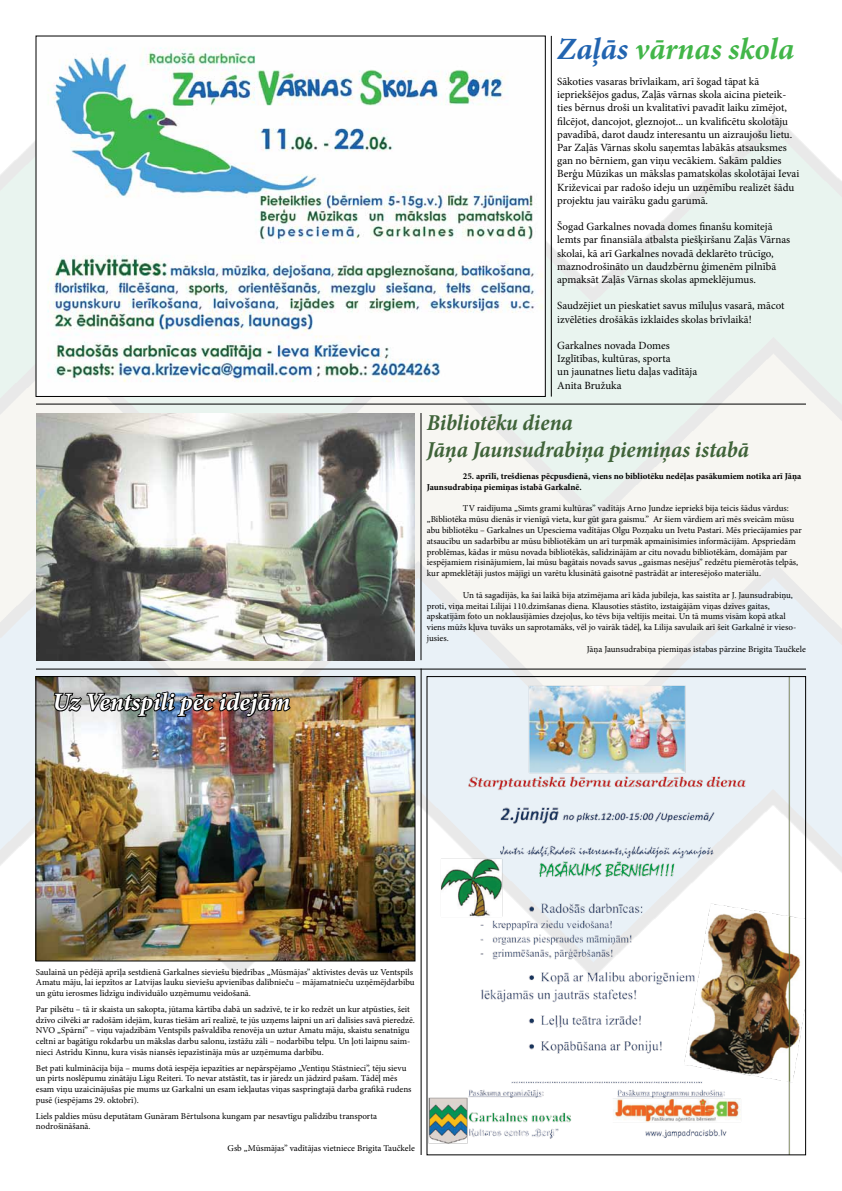
<style>
.page{position:relative;width:842px;height:1191px;background:#fff}
.page>*{position:absolute;margin:0;border:0;box-sizing:border-box;transform-origin:0 0}
.t1{font:italic 700 31px "Minion Pro";letter-spacing:.005em;color:#42b649}
.t2{font:italic 700 25px "Minion Pro";color:#fff}
.t3{font:italic 700 condensed 23px/27.6px "Minion Pro";letter-spacing:-.005em;color:#3f6339}
.t4{font:11px/13.2px "Minion Pro";color:#000}
.t5{font:9px/10.8px "Minion Pro";color:#000}
.t6{font:700 9px/10.8px "Minion Pro";color:#000}
.s1{color:#2264b0}
</style>
<div class="page">
<img style="left:0;top:105px;width:842px;height:881px">
<img style="left:38px;top:47px;width:505px;height:347px">
<hr style="left:36px;top:403px;width:770px;height:1px;background:#000">
<hr style="left:551px;top:36px;width:1px;height:360px;background:#000">
<img style="left:36px;top:413px;width:379px;height:247px">
<img style="left:38px;top:678px;width:375px;height:281px">
<div style="left:36px;top:676px;width:379px;height:285px;border:1px solid #000"></div>
<hr style="left:36px;top:668px;width:770px;height:1px;background:#000">
<hr style="left:421px;top:413px;width:1px;height:247px;background:#000">
<img style="left:52px;top:690px;width:240px;height:28px">
<hr style="left:421px;top:668px;width:1px;height:487px;background:#000">
<img style="left:429px;top:678px;width:375px;height:475px">
<h2 class="t2" style="left:52px;top:684px;width:239px">Uz Ventspili pēc idejām</h2>
<h1 class="t1" style="left:557px;top:27px;width:239px"><span class="s1">Zaļās</span> vārnas skola</h1>
<p class="t4" style="left:557px;top:75px;width:244px">Sākoties vasaras brīvlaikam, arī šogad tāpat kā iepriekšējos gadus, Zaļās vārnas skola aicina pieteik&shy;ties bērnus droši un kvalitatīvi pavadīt laiku zīmējot, filcējot, dancojot, gleznojot... un kvalificētu skolotāju pavadībā, darot daudz interesantu un aizraujošu lietu.<br>Par Zaļās Vārnas skolu saņemtas labākās atsauksmes gan no bērniem, gan viņu vecākiem. Sakām paldies Berģu Mūzikas un mākslas pamatskolas skolotājai Ievai Križevicai par radošo ideju un uzņēmību realizēt šādu projektu jau vairāku gadu garumā.</p>
<p class="t4" style="left:557px;top:220px;width:234px">Šogad Garkalnes novada domes finanšu komitejā lemts par finansiāla atbalsta piešķiršanu Zaļās Vārnas skolai, kā arī Garkalnes novadā deklarēto trūcīgo, maznodrošināto un daudzbērnu ģimenēm pilnībā apmaksāt Zaļās Vārnas skolas apmeklējumus.</p>
<p class="t4" style="left:557px;top:299px;width:229px">Saudzējiet un pieskatiet savus mīluļus vasarā, mācot izvēlēties drošākās izklaides skolas brīvlaikā!</p>
<p class="t4" style="left:557px;top:339px;width:141px">Garkalnes novada Domes<br>Izglītības, kultūras, sporta<br>un jaunatnes lietu daļas vadītāja<br>Anita Bružuka</p>
<h3 class="t3" style="left:427px;top:408px;width:324px">Bibliotēku diena<br>Jāņa Jaunsudrabiņa piemiņas istabā</h3>
<p class="t6" style="left:427px;top:470px;width:376px;text-indent:36px">25. aprīlī, trešdienas pēcpusdienā, viens no bibliotēku nedēļas pasākumiem notika arī Jāņa<br>Jaunsudrabiņa piemiņas istabā Garkalnē.</p>
<p class="t5" style="left:427px;top:503px;width:376px;text-indent:36px">TV raidījuma „Simts grami kultūras” vadītājs Arno Jundze iepriekš bija teicis šādus vārdus: „Bibliotēka mūsu dienās ir vienīgā vieta, kur gūt gara gaismu.” Ar šiem vārdiem arī mēs sveicām mūsu abu bibliotēku – Garkalnes un Upesciema vadītājas Olgu Pozņaku un Ivetu Pastari. Mēs priecājamies par atsaucību un sadarbību ar mūsu bibliotēkām un arī turpmāk apmainīsimies informācijām. Apspriedām problēmas, kādas ir mūsu novada bibliotēkās, salīdzinājām ar citu novadu bibliotēkām, domājām par iespējamiem risinājumiem, lai mūsu bagātais novads savus „gaismas nesējus” redzētu piemērotās telpās, kur apmeklētāji justos mājīgi un varētu klusinātā gaisotnē pastrādāt ar interesējošo materiālu.</p>
<p class="t5" style="left:427px;top:589px;width:23px">U</p>
<p class="t5" style="left:469px;top:589px;width:325px">n tā sagadījās, ka šai laikā bija atzīmējama arī kāda jubileja, kas saistīta ar J. Jaunsudrabiņu,</p>
<p class="t5" style="left:427px;top:600px;width:344px">proti, viņa meitai Lilijai 110.dzimšanas diena. Klausoties stāstīto, izstaigājām viņas dzīves gaitas,</p>
<p class="t5" style="left:427px;top:611px;width:360px">apskatījām foto un noklausījāmies dzejoļus, ko tēvs bija veltījis meitai. Un tā mums visām kopā atkal</p>
<p class="t5" style="left:427px;top:622px;width:371px">viens mūžs kļuva tuvāks un saprotamāks, vēl jo vairāk tādēļ, ka Lilija savulaik arī šeit Garkalnē ir vieso-</p>
<p class="t5" style="left:427px;top:633px;width:23px">jusies.</p>
<p class="t5" style="left:587px;top:643px;width:220px">Jāņa Jaunsudrabiņa piemiņas istabas pārzine Brigita Taučkele</p>
<p class="t5" style="left:36px;top:966px;width:380px">Saulainā un pēdējā aprīļa sestdienā Garkalnes sieviešu biedrības „Mūsmājas” aktīvistes devās uz Ventspils<br>Amatu māju, lai iepzītos ar Latvijas lauku sieviešu apvienības dalībnieču – mājamatnieču uzņēmējdarbību un gūtu ierosmes līdzīgu individuālo uzņēmumu veidošanā.</p>
<p class="t5" style="left:36px;top:1003px;width:380px">Par pilsētu – tā ir skaista un sakopta, jūtama kārtība dabā un sadzīvē, te ir ko redzēt un kur atpūsties, šeit dzīvo cilvēki ar radošām idejām, kuras tiešām arī realizē, te jūs uzņems laipni un arī dalīsies savā pieredzē.<br>NVO „Spārni” – viņu vajadzībām Ventspils pašvaldība renovēja un uztur Amatu māju, skaistu senatnīgu celtni ar bagātīgu rokdarbu un mākslas darbu salonu, izstāžu zāli – nodarbību telpu. Un ļoti laipnu saim&shy;nieci Astrīdu Kinnu, kura visās niansēs iepazīstināja mūs ar uzņēmuma darbību.</p>
<p class="t5" style="left:36px;top:1062px;width:377px">Bet pati kulminācija bija – mums dotā iespēja iepazīties ar nepārspējamo „Ventiņu Stāstnieci”, tēju sievu un pirts noslēpumu zinātāju Līgu Reiteri. To nevar atstāstīt, tas ir jāredz un jādzird pašam. Tādēļ mēs esam viņu uzaicinājušas pie mums uz Garkalni un esam iekļautas viņas saspringtajā darba grafikā rudens pusē (iespējams 29. oktobrī).</p>
<p class="t5" style="left:36px;top:1110px;width:343px">Liels paldies mūsu deputātam Gunāram Bērtulsona kungam par nesavtīgu palīdzību transporta nodrošināšanā.</p>
<p class="t5" style="left:228px;top:1142px;width:189px">Gsb „Mūsmājas” vadītājas vietniece Brigita Taučkele</p>
</div>
